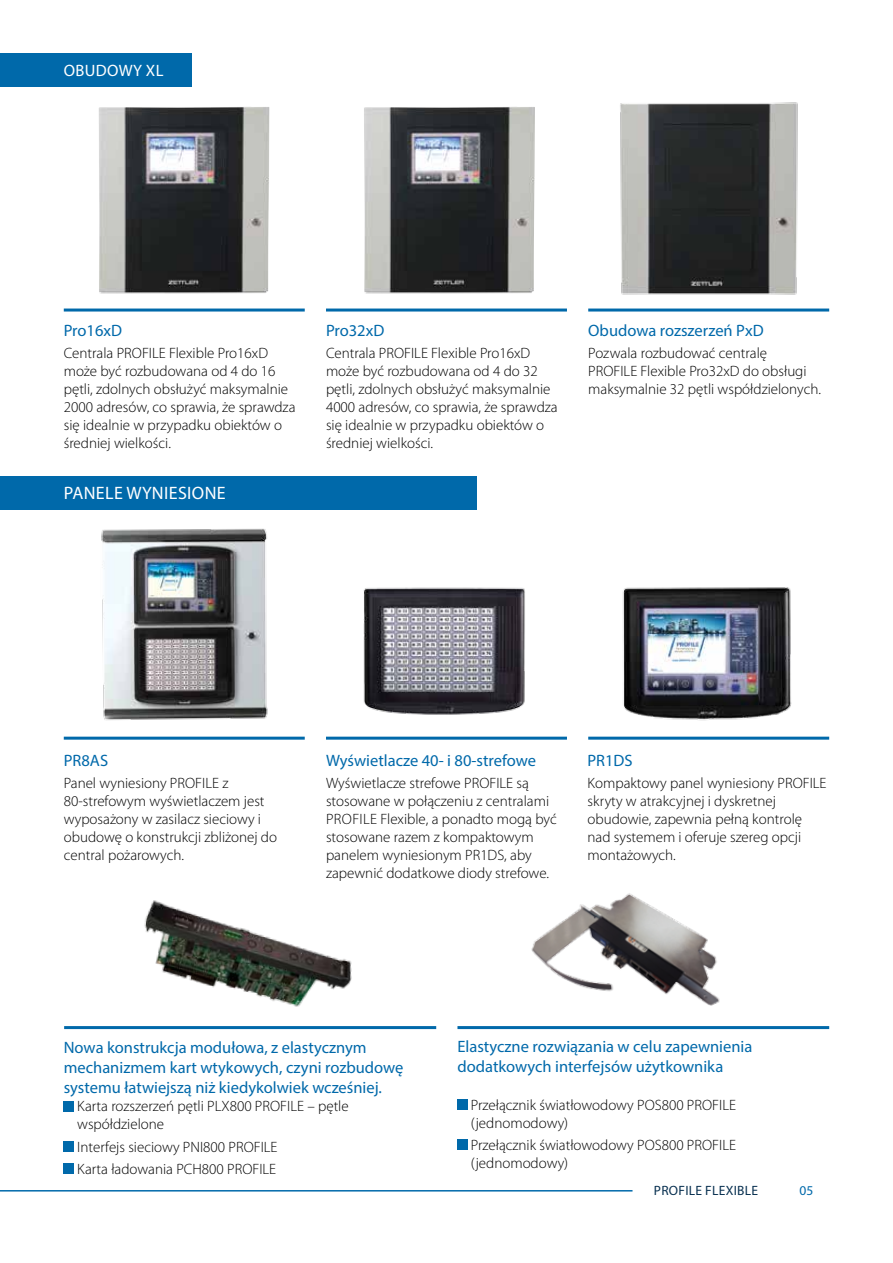
<style>
.page{position:relative;width:893px;height:1263px;background:#fff}
.page>*{position:absolute;margin:0;border:0;box-sizing:border-box;transform-origin:0 0}
.t1{font:18px "Myriad Pro";letter-spacing:.02em;color:#fff}
.t2{font:16.5px/19.8px "Myriad Pro";color:#0069aa}
.t3{font:16.5px "Myriad Pro";letter-spacing:.02em;color:#fff}
.t4{font:300 15px/18px "Myriad Pro";color:#000}
.t5{font:13.5px "Myriad Pro";letter-spacing:.02em;color:#083050}
.t6{font:13.5px "Myriad Pro";color:#0069aa}
</style>
<div class="page">
<div style="left:0;top:476px;width:476px;height:34px;background:#0069aa"></div>
<div style="left:0;top:54px;width:191px;height:33px;background:#0069aa"></div>
<img style="left:99px;top:107px;width:171px;height:187px">
<img style="left:364px;top:107px;width:171px;height:187px">
<hr style="left:64px;top:308px;width:241px;height:3px;background:#0069aa">
<hr style="left:326px;top:308px;width:241px;height:3px;background:#0069aa">
<hr style="left:588px;top:308px;width:241px;height:3px;background:#0069aa">
<img style="left:620px;top:102px;width:178px;height:193px">
<img style="left:101px;top:528px;width:167px;height:192px">
<img style="left:622px;top:587px;width:170px;height:134px">
<img style="left:363px;top:587px;width:162px;height:128px">
<hr style="left:64px;top:737px;width:241px;height:3px;background:#0069aa">
<hr style="left:588px;top:737px;width:241px;height:3px;background:#0069aa">
<hr style="left:326px;top:737px;width:241px;height:3px;background:#0069aa">
<div style="left:457px;top:1099px;width:11px;height:10px;background:#0069aa"></div>
<div style="left:457px;top:1140px;width:11px;height:10px;background:#0069aa"></div>
<img style="left:144px;top:900px;width:208px;height:107px">
<img style="left:531px;top:893px;width:189px;height:113px">
<hr style="left:64px;top:1026px;width:372px;height:3px;background:#0069aa">
<hr style="left:457px;top:1026px;width:372px;height:3px;background:#0069aa">
<div style="left:64px;top:1101px;width:10px;height:10px;background:#0069aa"></div>
<div style="left:64px;top:1141px;width:10px;height:10px;background:#0069aa"></div>
<div style="left:64px;top:1164px;width:10px;height:10px;background:#0069aa"></div>
<hr style="left:0;top:1190px;width:632px;height:1px;background:#0069aa">
<p class="t3" style="left:64px;top:60px;width:101px">OBUDOWY XL</p>
<p class="t2" style="left:64px;top:320px;width:60px">Pro16xD</p>
<p class="t4" style="left:64px;top:344px;width:233px">Centrala PROFILE Flexible Pro16xD może być rozbudowana od 4 do 16 pętli, zdolnych obsłużyć maksymalnie 2000 adresów, co sprawia, że sprawdza się idealnie w przypadku obiektów o średniej wielkości.</p>
<p class="t1" style="left:64px;top:482px;width:163px">PANELE WYNIESIONE</p>
<p class="t2" style="left:326px;top:320px;width:60px">Pro32xD</p>
<p class="t4" style="left:326px;top:344px;width:233px">Centrala PROFILE Flexible Pro16xD może być rozbudowana od 4 do 32 pętli, zdolnych obsłużyć maksymalnie 4000 adresów, co sprawia, że sprawdza się idealnie w przypadku obiektów o średniej wielkości.</p>
<p class="t2" style="left:588px;top:320px;width:177px">Obudowa rozszerzeń PxD</p>
<p class="t4" style="left:588px;top:344px;width:234px">Pozwala rozbudować centralę<br>PROFILE Flexible Pro32xD do obsługi maksymalnie 32 pętli współdzielonych.</p>
<p class="t2" style="left:64px;top:750px;width:46px">PR8AS</p>
<p class="t4" style="left:64px;top:774px;width:215px">Panel wyniesiony PROFILE z<br>80-strefowym wyświetlaczem jest wyposażony w zasilacz sieciowy i obudowę o konstrukcji zbliżonej do central pożarowych.</p>
<p class="t2" style="left:326px;top:750px;width:211px">Wyświetlacze 40- i 80-strefowe</p>
<p class="t4" style="left:326px;top:774px;width:232px">Wyświetlacze strefowe PROFILE są stosowane w połączeniu z centralami PROFILE Flexible, a ponadto mogą być stosowane razem z kompaktowym panelem wyniesionym PR1DS, aby zapewnić dodatkowe diody strefowe.</p>
<p class="t2" style="left:587px;top:750px;width:47px">PR1DS</p>
<p class="t4" style="left:587px;top:774px;width:241px">Kompaktowy panel wyniesiony PROFILE skryty w atrakcyjnej i dyskretnej obudowie, zapewnia pełną kontrolę nad systemem i oferuje szereg opcji montażowych.</p>
<p class="t2" style="left:64px;top:1037px;width:341px">Nowa konstrukcja modułowa, z elastycznym mechanizmem kart wtykowych, czyni rozbudowę systemu łatwiejszą niż kiedykolwiek wcześniej.</p>
<p class="t4" style="left:77px;top:1097px;width:273px">Karta rozszerzeń pętli PLX800 PROFILE – pętle współdzielone</p>
<p class="t4" style="left:77px;top:1136px;width:202px;line-height:22.2px">Interfejs sieciowy PNI800 PROFILE<br>Karta ładowania PCH800 PROFILE</p>
<p class="t2" style="left:457px;top:1036px;width:296px">Elastyczne rozwiązania w celu zapewnienia dodatkowych interfejsów użytkownika</p>
<p class="t4" style="left:471px;top:1096px;width:267px">Przełącznik światłowodowy POS800 PROFILE (jednomodowy)</p>
<p class="t4" style="left:471px;top:1136px;width:267px">Przełącznik światłowodowy POS800 PROFILE (jednomodowy)</p>
<p class="t5" style="left:654px;top:1182px;width:106px">PROFILE FLEXIBLE</p>
<p class="t6" style="left:799px;top:1182px;width:15px">05</p>
</div>
